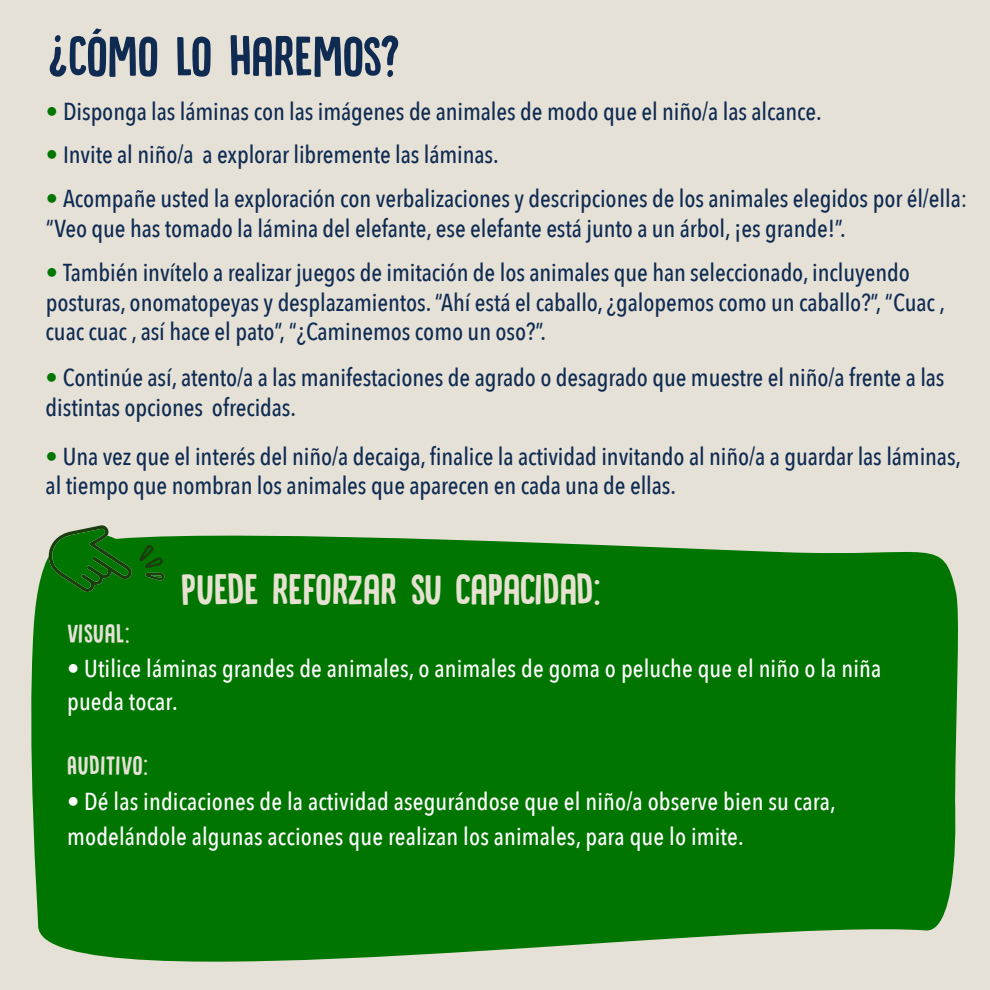
<style>
.page{position:relative;width:990px;height:990px;background:#e6e1d7}
.page>*{position:absolute;margin:0;border:0;box-sizing:border-box;transform-origin:0 0}
.t1{font:58.8px "DK Canoodle";letter-spacing:-.005em;color:#0f2b52}
.t2{font:45.5px "DK Canoodle";color:#e6e1d1}
.t3{font:28px "DK Canoodle";letter-spacing:.025em;color:#e6e1d7}
.t4{font:500 24.5px/29.8px "Avenir Next Condensed";letter-spacing:-.005em;color:#0f2b52}
.t5{font:500 24.5px/33.2px "Avenir Next Condensed";letter-spacing:.005em;color:#fff}
.s1{color:#007600}
.s2{font-family:"Myriad Pro";font-weight:400}
</style>
<div class="page">
<div style="left:31px;top:535px;width:927px;height:427px;background:#007600"></div>
<svg style="left:46px;top:525px;width:86px;height:67px;background:#287c23"></svg>
<svg style="left:139px;top:544px;width:26px;height:36px"></svg>
<h1 class="t1" style="left:68px;top:26px;width:333px">CÓMO LO HAREMOS?</h1>
<h1 class="t1" style="left:68px;top:86px;width:22px;rotate:-180deg">?</h1>
<p class="t4" style="left:46px;top:96px;width:777px"><span class="s1">•</span> Disponga las láminas con las imágenes de animales de modo que el niño/a las alcance.</p>
<p class="t4" style="left:46px;top:140px;width:454px"><span class="s1">•</span> <span class="s2">I</span>nvite al niño/a a explorar libremente las láminas.</p>
<p class="t4" style="left:46px;top:184px;width:923px"><span class="s1">•</span> Acompañe usted la exploración con verbalizaciones y descripciones de los animales elegidos por él/ella: “Veo que has tomado la lámina del elefante, ese elefante está junto a un árbol, ¡es grande!”.</p>
<p class="t4" style="left:46px;top:257px;width:901px"><span class="s1">•</span> También invítelo a realizar juegos de imitación de los animales que han seleccionado, incluyendo posturas, onomatopeyas y desplazamientos. “Ahí está el caballo, ¿galopemos como un caballo?”, “Cuac , cuac cuac , así hace el pato”, “¿Caminemos como un oso?”.</p>
<p class="t4" style="left:46px;top:362px;width:900px"><span class="s1">•</span> Continúe así, atento/a a las manifestaciones de agrado o desagrado que muestre el niño/a frente a las distintas opciones ofrecidas.</p>
<p class="t4" style="left:46px;top:441px;width:917px"><span class="s1">•</span> Una vez que el interés del niño/a decaiga, finalice la actividad invitando al niño/a a guardar las láminas, al tiempo que nombran los animales que aparecen en cada una de ellas.</p>
<h2 class="t2" style="left:181px;top:565px;width:421px">PUEDE REFORZAR SU CAPACIDAD:</h2>
<p class="t3" style="left:67px;top:619px;width:64px">VISUAL:</p>
<p class="t5" style="left:67px;top:651px;width:815px">• Utilice láminas grandes de animales, o animales de goma o peluche que el niño o la niña pueda tocar.</p>
<p class="t3" style="left:67px;top:750px;width:82px">AUDITIVO:</p>
<p class="t5" style="left:67px;top:783px;width:770px;line-height:35px">• Dé las indicaciones de la actividad asegurándose que el niño/a observe bien su cara, modelándole algunas acciones que realizan los animales, para que lo imite.</p>
</div>
